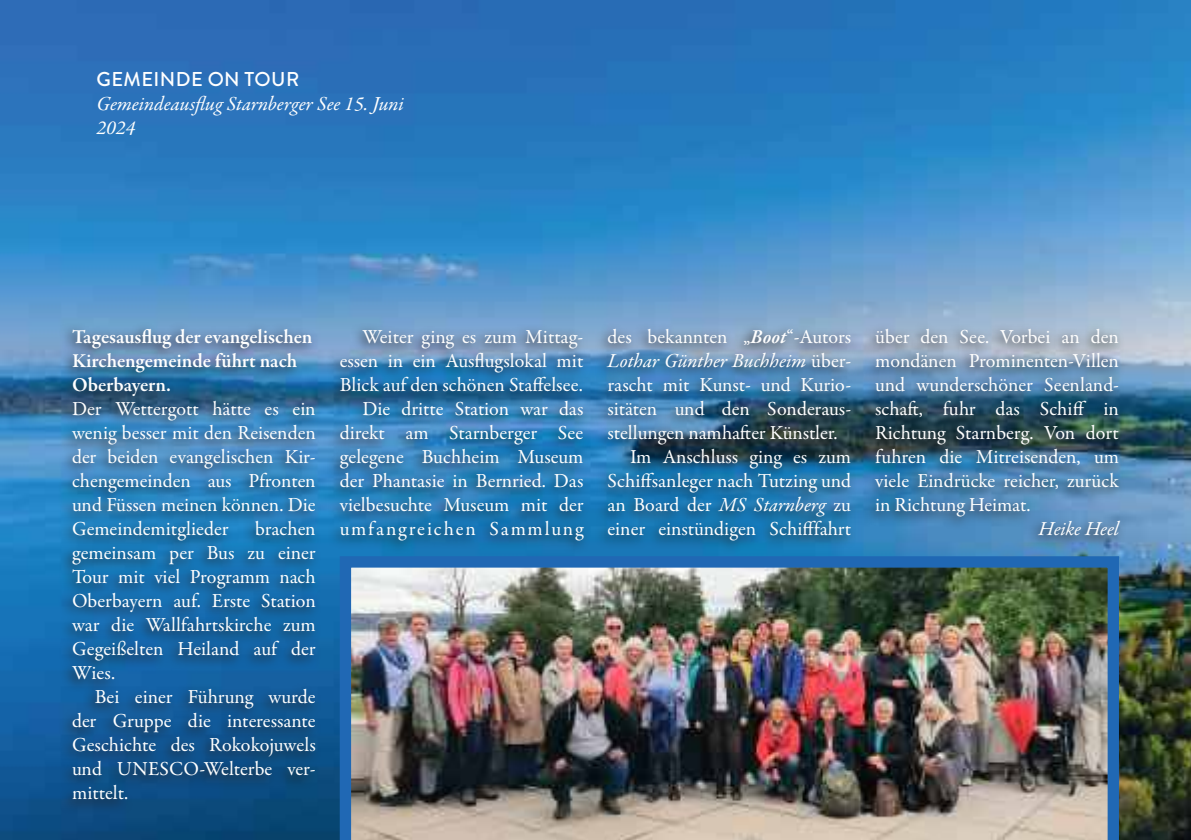
<style>
.page{position:relative;width:1191px;height:840px;background:#fff}
.page>*{position:absolute;margin:0;border:0;box-sizing:border-box;transform-origin:0 0}
.t1{font:20px/24px "Garamond Premr Pro";color:#fff;text-align:justify}
.t2{font:italic 20px/24px "Garamond Premr Pro";color:#fff}
.t3{font:600 20px/24px "Garamond Premr Pro";letter-spacing:-.005em;color:#fff}
.t4{font:500 20px "Brandon Grotesque";letter-spacing:.02em;color:#fff}
.s1{font-weight:600;font-style:italic}
.s2{font-style:normal}
.s3{font-style:italic}
</style>
<div class="page">
<img style="left:0;top:0;width:1191px;height:839px">
<img style="left:59px;top:322px;width:1067px;height:492px">
<img style="left:340px;top:556px;width:779px;height:283px">
<hr style="left:1190px;top:278px;width:1px;height:487px;background:#0d6f85">
<p class="t4" style="left:97px;top:65px;width:204px">GEMEINDE ON TOUR</p>
<p class="t2" style="left:96px;top:93px;width:309px">Gemeindeausflug Starnberger See 15. Juni<br>2024</p>
<p class="t3" style="left:72px;top:324px;width:242px">Tagesausflug der evangelischen<br>Kirchengemeinde führt nach<br>Oberbayern.</p>
<p class="t1" style="left:72px;top:396px;width:245px">Der Wettergott hätte es ein wenig besser mit den Reisenden der beiden evangelischen Kir&shy;chengemeinden aus Pfronten und Füssen meinen können. Die Gemeindemitglieder</p>
<p class="t1" style="left:72px;top:516px;width:245px;text-indent:183px">brachen gemeinsam per Bus zu einer Tour mit viel Programm nach Oberbayern auf. Erste Station war die Wallfahrtskirche zum Gegeißelten Heiland auf der Wies.</p>
<p class="t1" style="left:72px;top:684px;width:245px;text-indent:23px">Bei einer Führung wurde der Gruppe die interessante Geschichte des Rokokojuwels und UNESCO-Welterbe ver&shy;mittelt.</p>
<p class="t1" style="left:340px;top:324px;width:245px;text-align:right">Weiter ging es zum Mittag&shy;essen in ein Ausflugslokal mit<br>Blick auf den schönen Staf-felsee.<br>Die dritte Station war das direkt am Starnberger See gelegene Buchheim Museum der Phantasie in Bernried. Das vielbesuchte Museum mit der umfangreichen Sammlung</p>
<p class="t1" style="left:607px;top:324px;width:245px">des bekannten „<span class="s1">Boot</span>“-Autors</p>
<p class="t2" style="left:607px;top:349px;width:241px">Lothar Günther Buchheim <span class="s2">über---</span></p>
<p class="t1" style="left:607px;top:372px;width:242px">rascht mit Kunst- und Kurio--</p>
<p class="t1" style="left:607px;top:396px;width:245px">sitäten und den Sonderaus-</p>
<p class="t1" style="left:607px;top:420px;width:232px">stellungen namhafter Künstler.</p>
<p class="t1" style="left:630px;top:444px;width:222px">Im Anschluss ging es zum</p>
<p class="t1" style="left:607px;top:468px;width:245px">Schiffsanleger nach Tutzing und</p>
<p class="t1" style="left:607px;top:492px;width:245px">an Board der <span class="s3">MS Starnberg</span> zu</p>
<p class="t1" style="left:607px;top:516px;width:245px">einer einstündigen Schifffahrt</p>
<p class="t1" style="left:875px;top:324px;width:245px;text-align:left">über den See. Vorbei an den mondänen Prominenten-Villen und wunderschöner Seenland-- schaft, fuhr das Schiff in<br>Richtung Starnberg. Von dort fuhren die Mitreisenden, um viele Eindrücke reicher, zurück in Richtung Heimat.</p>
<p class="t2" style="left:1038px;top:517px;width:82px">Heike Heel</p>
</div>
